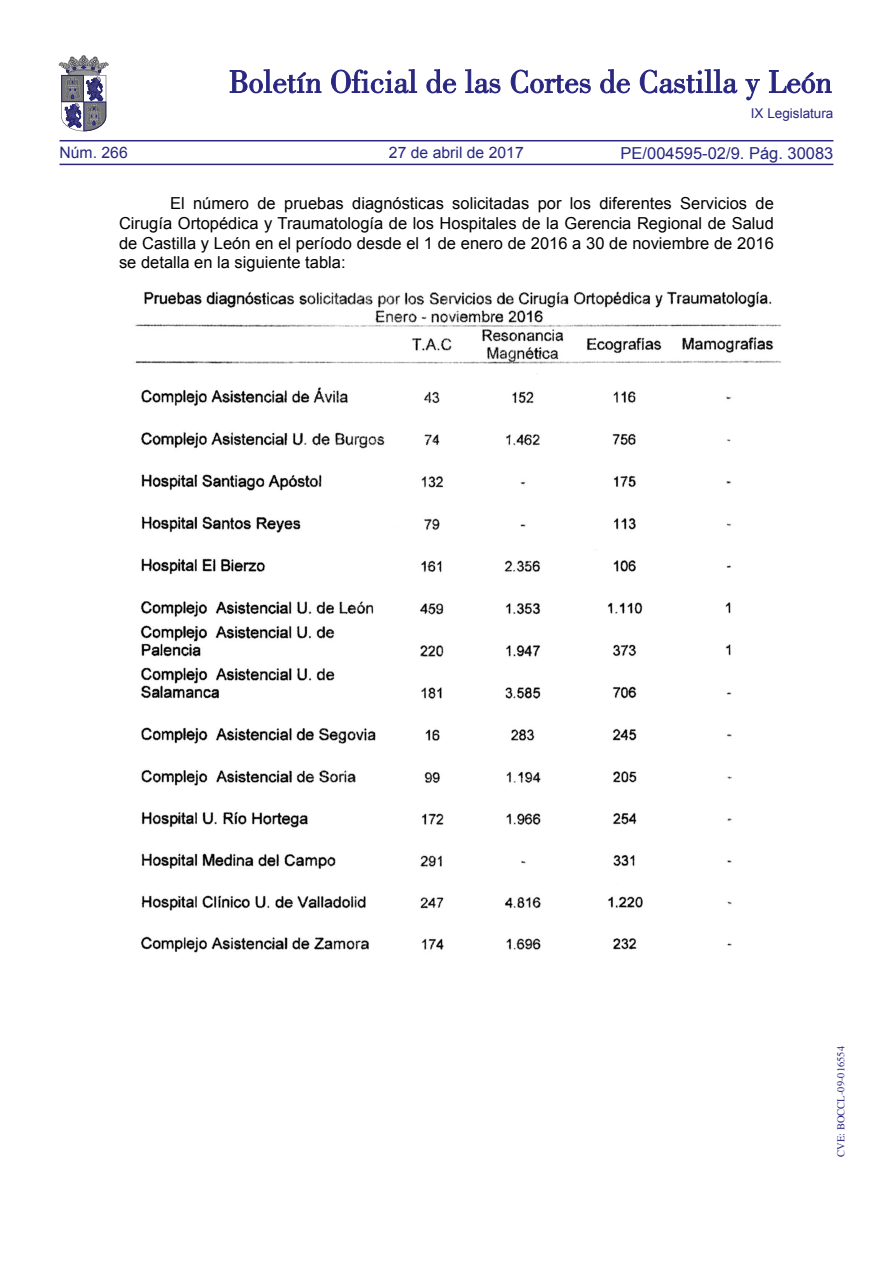
<style>
.page{position:relative;width:893px;height:1263px;background:#fff}
.page>*{position:absolute;margin:0;border:0;box-sizing:border-box;transform-origin:0 0}
.TEXTO_NORMAL{font:16.5px/19.8px "Arial";color:#000;text-align:justify}
.t1{font:16.5px "Arial";color:#292780}
.t2{font:15.75px "Arial";color:#292780}
.t3{font:13.5px "Arial";color:#292780}
.t4{font:10.5px "Times";color:#292780}
</style>
<div class="page">
<hr style="left:60px;top:164px;width:773px;height:1px;background:#292780">
<hr style="left:60px;top:140px;width:773px;height:1px;background:#292780">
<svg style="left:230px;top:69px;width:91px;height:24px"></svg>
<svg style="left:331px;top:69px;width:86px;height:24px"></svg>
<svg style="left:426px;top:69px;width:30px;height:24px"></svg>
<svg style="left:465px;top:69px;width:35px;height:24px"></svg>
<svg style="left:511px;top:70px;width:80px;height:23px"></svg>
<svg style="left:600px;top:69px;width:30px;height:24px"></svg>
<svg style="left:640px;top:69px;width:97px;height:24px"></svg>
<svg style="left:745px;top:79px;width:15px;height:21px"></svg>
<svg style="left:769px;top:70px;width:62px;height:23px"></svg>
<svg style="left:59px;top:55px;width:49px;height:76px"></svg>
<img style="left:134px;top:291px;width:648px;height:662px">
<p class="t3" style="left:751px;top:105px;width:84px">IX Legislatura</p>
<p class="t1" style="left:621px;top:142px;width:214px">PE/004595-02/9. Pág. 30083</p>
<p class="TEXTO_NORMAL" style="left:119px;top:194px;width:656px;text-indent:51px">El número de pruebas diagnósticas solicitadas por los diferentes Servicios de Cirugía Ortopédica y Traumatología de los Hospitales de la Gerencia Regional de Salud de Castilla y León en el período desde el 1 de enero de 2016 a 30 de noviembre de 2016 se detalla en la siguiente tabla:</p>
<p class="t2" style="left:60px;top:142px;width:70px">Núm. 266</p>
<p class="t2" style="left:389px;top:142px;width:136px">27 de abril de 2017</p>
<p class="t4" style="left:831px;top:1157px;width:112px;rotate:-90deg">CVE: BOCCL-09-016554</p>
</div>
